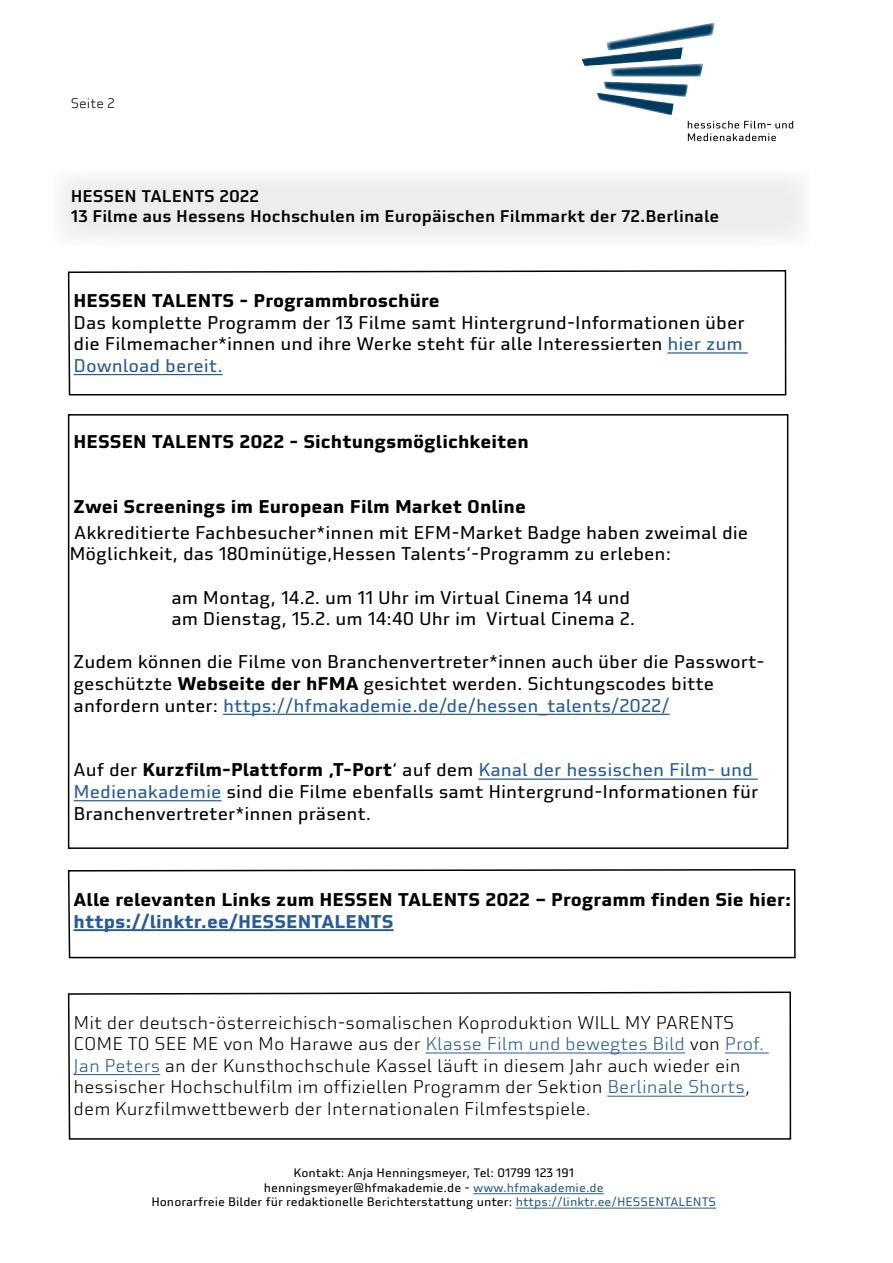
<style>
.page{position:relative;width:893px;height:1263px;background:#fff}
.page>*{position:absolute;margin:0;border:0;box-sizing:border-box;transform-origin:0 0}
.t1{font:18px/21.6px "Utility Pro";color:#000}
.t2{font:300 18px/21.6px "Utility Pro";color:#000}
.t3{font:700 18px "Utility Pro";color:#000}
.t4{font:700 18px "Utility Pro";color:#275b9b}
.t5{font:500 16.5px/19.8px "Utility Pro";color:#000}
.t6{font:300 13.5px "Utility Pro";color:#000}
.t7{font:12px/14.4px "Utility Pro";color:#000;text-align:center}
.s1{color:#275b9b}
.s2{font-weight:700}
</style>
<div class="page">
<div style="left:52px;top:169px;width:759px;height:77px;background:#ededed"></div>
<img style="left:606px;top:22px;width:109px;height:25px">
<img style="left:581px;top:47px;width:102px;height:19px">
<img style="left:610px;top:63px;width:93px;height:14px">
<img style="left:603px;top:81px;width:85px;height:16px">
<img style="left:596px;top:93px;width:78px;height:22px">
<svg style="left:688px;top:121px;width:105px;height:20px"></svg>
<hr style="left:473px;top:1193px;width:131px;height:1px;background:#275b9b">
<hr style="left:516px;top:1208px;width:200px;height:1px;background:#275b9b">
<hr style="left:223px;top:714px;width:447px;height:1px;background:#275b9b">
<hr style="left:478px;top:778px;width:280px;height:2px;background:#275b9b">
<hr style="left:74px;top:800px;width:148px;height:1px;background:#275b9b">
<div style="left:68px;top:414px;width:720px;height:435px;border:2px solid #000"></div>
<svg style="left:67px;top:270px;width:720px;height:126px"></svg>
<svg style="left:67px;top:869px;width:729px;height:90px"></svg>
<svg style="left:67px;top:991px;width:725px;height:149px"></svg>
<p class="t6" style="left:71px;top:96px;width:46px">Seite 2</p>
<p class="t5" style="left:71px;top:187px;width:650px">HESSEN TALENTS 2022<br>13 Filme aus Hessens Hochschulen im Europäischen Filmmarkt der 72.Berlinale</p>
<p class="t3" style="left:74px;top:289px;width:368px">HESSEN TALENTS - Programmbroschüre</p>
<p class="t1" style="left:74px;top:311px;width:673px;text-align:justify">Das komplette Programm der 13 Filme samt Hintergrund-Informationen über die Filmemacher*innen und ihre Werke steht für alle Interessierten <span class="s1">hier zum Download bereit.</span></p>
<p class="t3" style="left:74px;top:430px;width:457px">HESSEN TALENTS 2022 - Sichtungsmöglichkeiten</p>
<p class="t3" style="left:74px;top:495px;width:454px">Zwei Screenings im European Film Market Online</p>
<p class="t1" style="left:69px;top:521px;width:680px">Akkreditierte Fachbesucher*innen mit EFM-Market Badge haben zweimal die<br>Möglichkeit, das 180minütige‚Hessen Talents‘-Programm zu erleben:</p>
<p class="t1" style="left:171px;top:586px;width:465px">am Montag, 14.2. um 11 Uhr im Virtual Cinema 14 und am Dienstag, 15.2. um 14:40 Uhr im Virtual Cinema 2.</p>
<p class="t1" style="left:74px;top:651px;width:693px">Zudem können die Filme von Branchenvertreter*innen auch über die Passwort&shy;geschützte <span class="s2">Webseite der hFMA</span> gesichtet werden. Sichtungscodes bitte anfordern unter: <span class="s1">https://hfmakademie.de/de/hessen_talents/2022/</span></p>
<p class="t1" style="left:74px;top:759px;width:686px">Auf der <span class="s2">Kurzfilm-Plattform ‚T-Port</span>‘ auf dem <span class="s1">Kanal der hessischen Film- und<br>Medienakademie</span> sind die Filme ebenfalls samt Hintergrund-Informationen für<br>Branchenvertreter*innen präsent.</p>
<p class="t3" style="left:74px;top:888px;width:719px">Alle relevanten Links zum HESSEN TALENTS 2022 – Programm finden Sie hier:</p>
<p class="t4" style="left:74px;top:909px;width:321px">https://linktr.ee/HESSENTALENTS</p>
<p class="t2" style="left:74px;top:1011px;width:692px">Mit der deutsch-österreichisch-somalischen Koproduktion WILL MY PARENTS COME TO SEE ME von Mo Harawe aus der <span class="s1">Klasse Film und bewegtes Bild</span> von <span class="s1">Prof.<br>Jan Peters</span> an der Kunsthochschule Kassel läuft in diesem Jahr auch wieder ein hessischer Hochschulfilm im offiziellen Programm der Sektion <span class="s1">Berlinale Shorts</span>, dem Kurzfilmwettbewerb der Internationalen Filmfestspiele.</p>
<p class="t7" style="left:151px;top:1166px;width:566px">Kontakt: Anja Henningsmeyer, Tel: 01799 123 191<br>henningsmeyer@hfmakademie.de - <span class="s1">www.hfmakademie.de<br></span>Honorarfreie Bilder für redaktionelle Berichterstattung unter: <span class="s1">https://linktr.ee/HESSENTALENTS</span></p>
</div>
